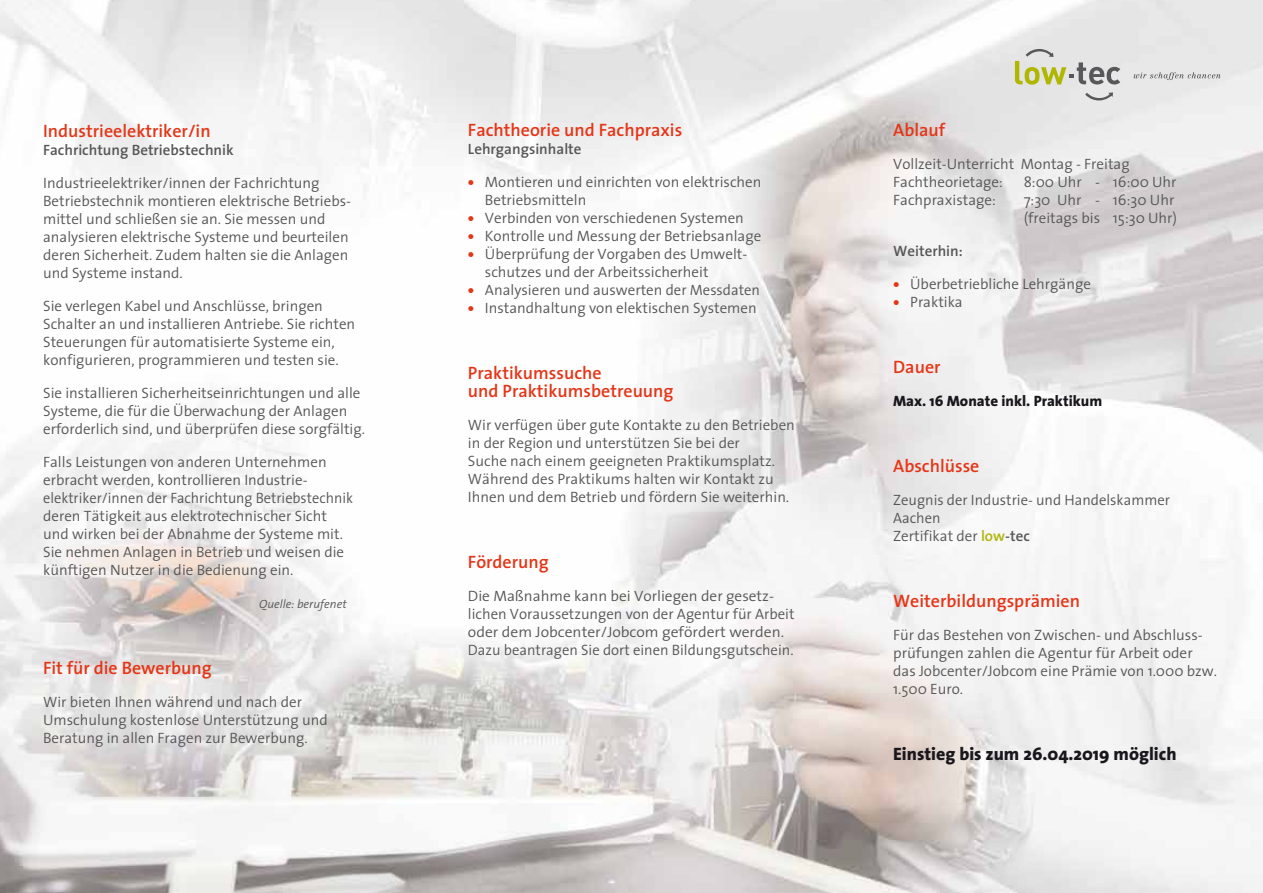
<style>
.page{position:relative;width:1263px;height:893px;background:#fff}
.page>*{position:absolute;margin:0;border:0;box-sizing:border-box;transform-origin:0 0}
.t1{font:600 18px/18px "The Sans";color:#e53517}
.t2{font:800 18px "The Sans";color:#1a171c}
.t3{font:300 15px/18px "The Sans";color:#565656}
.t4{font:600 15px "The Sans";color:#565656}
.t5{font:800 15px "The Sans";color:#1a171c}
.t6{font:italic 300 12px "The Sans";color:#565656}
.s1{font-weight:800;color:#e53517}
.s2{font-weight:600;color:#afb60c}
.s3{font-weight:600}
</style>
<div class="page">
<img style="left:0;top:0;width:1263px;height:893px">
<svg style="left:1015px;top:49px;width:105px;height:36px;background:#cacbb3"></svg>
<svg style="left:1085px;top:92px;width:28px;height:8px"></svg>
<svg style="left:1134px;top:72px;width:86px;height:8px"></svg>
<p class="t1" style="left:43px;top:121px;width:169px">Industrieelektriker/in</p>
<p class="t4" style="left:43px;top:137px;width:192px">Fachrichtung Betriebstechnik</p>
<p class="t3" style="left:43px;top:173px;width:309px">Industrieelektriker/innen der Fachrichtung Betriebstechnik montieren elektrische Betriebs&shy;mittel und schließen sie an. Sie messen und analysieren elektrische Systeme und beurteilen deren Sicherheit. Zudem halten sie die Anlagen und Systeme instand.</p>
<p class="t3" style="left:43px;top:296px;width:314px">Sie verlegen Kabel und Anschlüsse, bringen Schalter an und installieren Antriebe. Sie richten Steuerungen für automatisierte Systeme ein, konfigurieren, programmieren und testen sie.</p>
<p class="t3" style="left:43px;top:383px;width:323px">Sie installieren Sicherheitseinrichtungen und alle<br>Systeme, die für die Überwachung der Anlagen erforderlich sind, und überprüfen diese sorgfältig.</p>
<p class="t3" style="left:43px;top:452px;width:311px">Falls Leistungen von anderen Unternehmen erbracht werden, kontrollieren Industrie&shy;elektriker/innen der Fachrichtung Betriebstechnik deren Tätigkeit aus elektrotechnischer Sicht und wirken bei der Abnahme der Systeme mit.<br>Sie nehmen Anlagen in Betrieb und weisen die künftigen Nutzer in die Bedienung ein.</p>
<p class="t6" style="left:259px;top:594px;width:89px">Quelle: berufenet</p>
<p class="t1" style="left:43px;top:658px;width:170px">Fit für die Bewerbung</p>
<p class="t3" style="left:43px;top:692px;width:286px">Wir bieten Ihnen während und nach der<br>Umschulung kostenlose Unterstützung und<br>Beratung in allen Fragen zur Bewerbung.</p>
<p class="t1" style="left:468px;top:121px;width:216px">Fachtheorie und Fachpraxis</p>
<p class="t4" style="left:468px;top:137px;width:115px">Lehrgangsinhalte</p>
<p class="t3" style="left:485px;top:173px;width:278px;text-indent:-17px"><span class="s1">•</span> Montieren und einrichten von elektrischen<br>Betriebsmitteln</p>
<p class="t3" style="left:468px;top:209px;width:277px"><span class="s1">•</span> Verbinden von verschiedenen Systemen</p>
<p class="t3" style="left:468px;top:227px;width:295px"><span class="s1">•</span> Kontrolle und Messung der Betriebsanlage</p>
<p class="t3" style="left:485px;top:245px;width:264px;text-indent:-17px"><span class="s1">•</span> Überprüfung der Vorgaben des Umwelt&shy;schutzes und der Arbeitssicherheit</p>
<p class="t3" style="left:468px;top:281px;width:294px"><span class="s1">•</span> Analysieren und auswerten der Messdaten</p>
<p class="t3" style="left:468px;top:299px;width:290px"><span class="s1">•</span> Instandhaltung von elektischen Systemen</p>
<p class="t1" style="left:468px;top:364px;width:207px">Praktikumssuche<br>und Praktikumsbetreuung</p>
<p class="t3" style="left:468px;top:416px;width:328px">Wir verfügen über gute Kontakte zu den Betrieben in der Region und unterstützen Sie bei der<br>Suche nach einem geeigneten Praktikumsplatz.<br>Während des Praktikums halten wir Kontakt zu Ihnen und dem Betrieb und fördern Sie weiterhin.</p>
<p class="t1" style="left:468px;top:553px;width:82px">Förderung</p>
<p class="t3" style="left:468px;top:587px;width:328px">Die Maßnahme kann bei Vorliegen der gesetz&shy;lichen Voraussetzungen von der Agentur für Arbeit oder dem Jobcenter/Jobcom gefördert werden.<br>Dazu beantragen Sie dort einen Bildungsgutschein.</p>
<p class="t1" style="left:893px;top:121px;width:54px">Ablauf</p>
<p class="t3" style="left:893px;top:155px;width:238px">Vollzeit-Unterricht Montag - Freitag<br>Fachtheorietage:</p>
<p class="t3" style="left:1024px;top:173px;width:154px">8:00 Uhr - 16:00 Uhr</p>
<p class="t3" style="left:893px;top:191px;width:104px">Fachpraxistage:</p>
<p class="t3" style="left:1024px;top:191px;width:155px">7:30 Uhr - 16:30 Uhr (freitags bis 15:30 Uhr)</p>
<p class="t4" style="left:893px;top:239px;width:71px">Weiterhin:</p>
<p class="t3" style="left:893px;top:275px;width:199px"><span class="s1">•</span> Überbetriebliche Lehrgänge</p>
<p class="t3" style="left:893px;top:293px;width:71px"><span class="s1">•</span> Praktika</p>
<p class="t1" style="left:893px;top:358px;width:49px">Dauer</p>
<p class="t5" style="left:893px;top:389px;width:211px">Max. 16 Monate inkl. Praktikum</p>
<p class="t1" style="left:893px;top:457px;width:88px">Abschlüsse</p>
<p class="t3" style="left:893px;top:491px;width:278px">Zeugnis der Industrie- und Handelskammer<br>Aachen<br>Zertifikat der <span class="s2">low</span><span class="s3">-tec</span></p>
<p class="t1" style="left:893px;top:592px;width:188px">Weiterbildungsprämien</p>
<p class="t3" style="left:893px;top:626px;width:325px">Für das Bestehen von Zwischen- und Abschluss&shy;prüfungen zahlen die Agentur für Arbeit oder das Jobcenter/Jobcom eine Prämie von 1.000 bzw.<br>1.500 Euro.</p>
<p class="t2" style="left:893px;top:739px;width:285px">Einstieg bis zum 26.04.2019 möglich</p>
</div>
